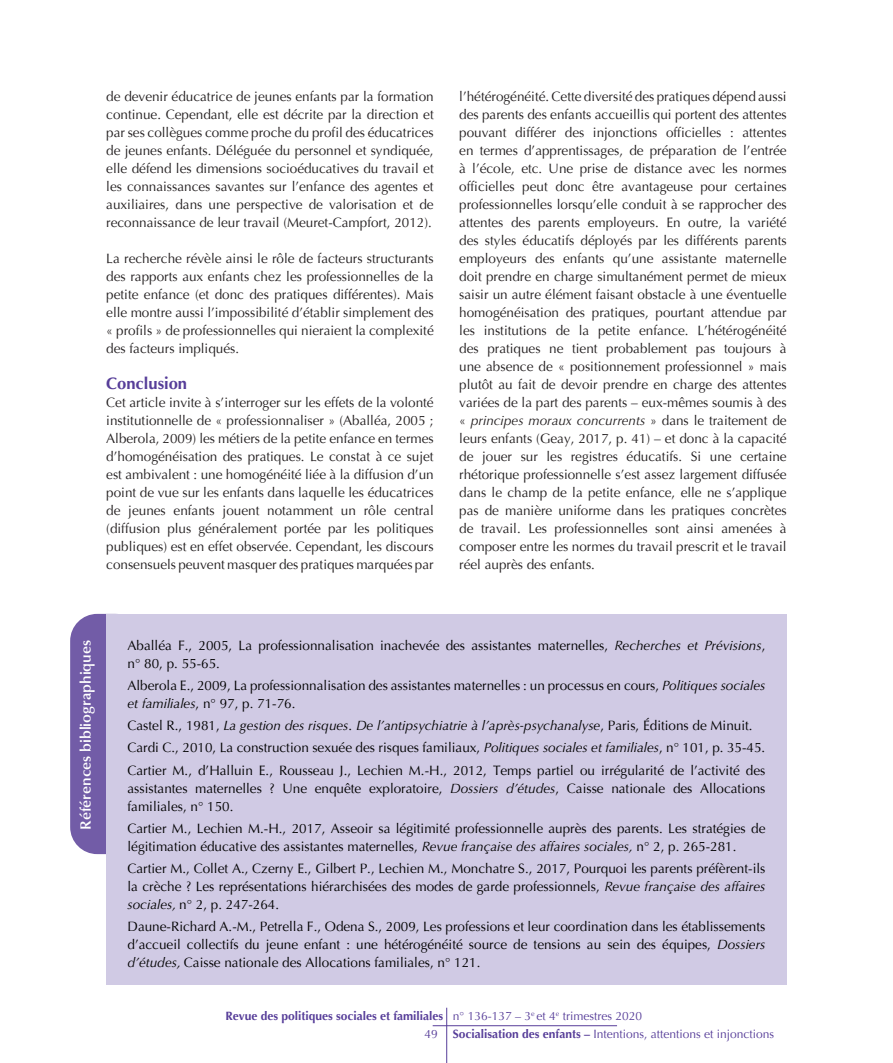
<style>
.page{position:relative;width:893px;height:1063px;background:#fff}
.page>*{position:absolute;margin:0;border:0;box-sizing:border-box;transform-origin:0 0}
.t1{font:700 16.5px "Optima";color:#573e99}
.t2{font:600 15px "Optima";color:#fff}
.t3{font:13.5px/18px "Optima";color:#231f20;text-align:justify}
.t4{font:13.5px/18px "Optima";color:#000}
.t5{font:12px/18px "Optima";color:#573e99}
.s1{font-style:italic}
.s2{font-weight:700}
</style>
<div class="page">
<hr style="left:446px;top:1008px;width:1px;height:55px;background:#573e99">
<hr style="left:433px;top:1025px;width:184px;height:1px;background:#573e99">
<div style="left:70px;top:614px;width:72px;height:240px;background:#725ca7;border-radius:27px"></div>
<div style="left:106px;top:614px;width:681px;height:370px;background:#d0cae4"></div>
<p class="t3" style="left:106px;top:88px;width:329px">de devenir éducatrice de jeunes enfants par la formation continue. Cependant, elle est décrite par la direction et par ses collègues comme proche du profil des éducatrices de jeunes enfants. Déléguée du personnel et syndiquée, elle défend les dimensions socioéducatives du travail et les connaissances savantes sur l’enfance des agentes et auxiliaires, dans une perspective de valorisation et de reconnaissance de leur travail (Meuret-Campfort, 2012).</p>
<p class="t3" style="left:106px;top:250px;width:329px">La recherche révèle ainsi le rôle de facteurs structurants des rapports aux enfants chez les professionnelles de la petite enfance (et donc des pratiques différentes). Mais elle montre aussi l’impossibilité d’établir simplement des « profils » de professionnelles qui nieraient la complexité des facteurs impliqués.</p>
<p class="t1" style="left:106px;top:374px;width:82px">Conclusion</p>
<p class="t3" style="left:106px;top:394px;width:329px">Cet article invite à s’interroger sur les effets de la volonté institutionnelle de « professionnaliser » (Aballéa, 2005 ; Alberola, 2009) les métiers de la petite enfance en termes d’homogénéisation des pratiques. Le constat à ce sujet est ambivalent : une homogénéité liée à la diffusion d’un point de vue sur les enfants dans laquelle les éducatrices de jeunes enfants jouent notamment un rôle central (diffusion plus généralement portée par les politiques publiques) est en effet observée. Cependant, les discours consensuels peuvent masquer des pratiques marquées par</p>
<p class="t3" style="left:459px;top:88px;width:329px">l’hétérogénéité. Cette diversité des pratiques dépend aussi des parents des enfants accueillis qui portent des attentes pouvant différer des injonctions officielles : attentes en termes d’apprentissages, de préparation de l’entrée à l’école, etc. Une prise de distance avec les normes officielles peut donc être avantageuse pour certaines professionnelles lorsqu’elle conduit à se rapprocher des attentes des parents employeurs. En outre, la variété des styles éducatifs déployés par les différents parents employeurs des enfants qu’une assistante maternelle doit prendre en charge simultanément permet de mieux saisir un autre élément faisant obstacle à une éventuelle homogénéisation des pratiques, pourtant attendue par les institutions de la petite enfance. L’hétérogénéité des pratiques ne tient probablement pas toujours à une absence de « positionnement professionnel » mais plutôt au fait de devoir prendre en charge des attentes variées de la part des parents – eux-mêmes soumis à des « <span class="s1">principes moraux concurrents</span> » dans le traitement de leurs enfants (Geay, 2017, p. 41) – et donc à la capacité de jouer sur les registres éducatifs. Si une certaine rhétorique professionnelle s’est assez largement diffusée dans le champ de la petite enfance, elle ne s’applique pas de manière uniforme dans les pratiques concrètes de travail. Les professionnelles sont ainsi amenées à composer entre les normes du travail prescrit et le travail réel auprès des enfants.</p>
<p class="t2" style="left:77px;top:830px;width:191px;rotate:-90deg">Références bibliographiques</p>
<p class="t4" style="left:128px;top:636px;width:639px">Aballéa F., 2005, La professionnalisation inachevée des assistantes maternelles, <span class="s1">Recherches et Prévisions</span>, n° 80, p. 55‑65.</p>
<p class="t4" style="left:128px;top:676px;width:639px">Alberola E., 2009, La professionnalisation des assistantes maternelles : un processus en cours, <span class="s1">Politiques sociales et familiales</span>, n° 97, p. 71-76.</p>
<p class="t4" style="left:128px;top:715px;width:639px;line-height:22.2px">Castel R., 1981, <span class="s1">La gestion des risques</span>. <span class="s1">De l’antipsychiatrie à l’après-psychanalyse</span>, Paris, Éditions de Minuit.<br>Cardi C., 2010, La construction sexuée des risques familiaux, <span class="s1">Politiques sociales et familiales</span>, n° 101, p. 35‑45.<br>Cartier M., d’Halluin E., Rousseau J., Lechien M.-H., 2012, Temps partiel ou irrégularité de l’activité des</p>
<p class="t4" style="left:128px;top:779px;width:639px">assistantes maternelles ? Une enquête exploratoire, <span class="s1">Dossiers d’études</span>, Caisse nationale des Allocations familiales, n° 150.</p>
<p class="t4" style="left:128px;top:819px;width:639px">Cartier M., Lechien M.-H., 2017, Asseoir sa légitimité professionnelle auprès des parents. Les stratégies de légitimation éducative des assistantes maternelles, <span class="s1">Revue française des affaires sociales,</span> n° 2, p. 265-281.</p>
<p class="t4" style="left:128px;top:860px;width:639px;text-align:justify">Cartier M., Collet A., Czerny E., Gilbert P., Lechien M., Monchatre S., 2017, Pourquoi les parents préfèrent-ils la crèche ? Les représentations hiérarchisées des modes de garde professionnels, <span class="s1">Revue française des affaires sociales,</span> n° 2, p. 247-264.</p>
<p class="t4" style="left:128px;top:918px;width:639px;text-align:justify">Daune-Richard A.-M., Petrella F., Odena S., 2009, Les professions et leur coordination dans les établissements d’accueil collectifs du jeune enfant : une hétérogénéité source de tensions au sein des équipes, <span class="s1">Dossiers d’études,</span> Caisse nationale des Allocations familiales, n° 121.</p>
<p class="t5" style="left:425px;top:1007px;width:351px;text-indent:-199px"><span class="s2">Revue des politiques sociales et familiales</span> n° 136-137 – 3<sup>e</sup> et 4<sup>e</sup> trimestres 2020<br>49 <span class="s2">Socialisation des enfants –</span> Intentions, attentions et injonctions</p>
</div>
